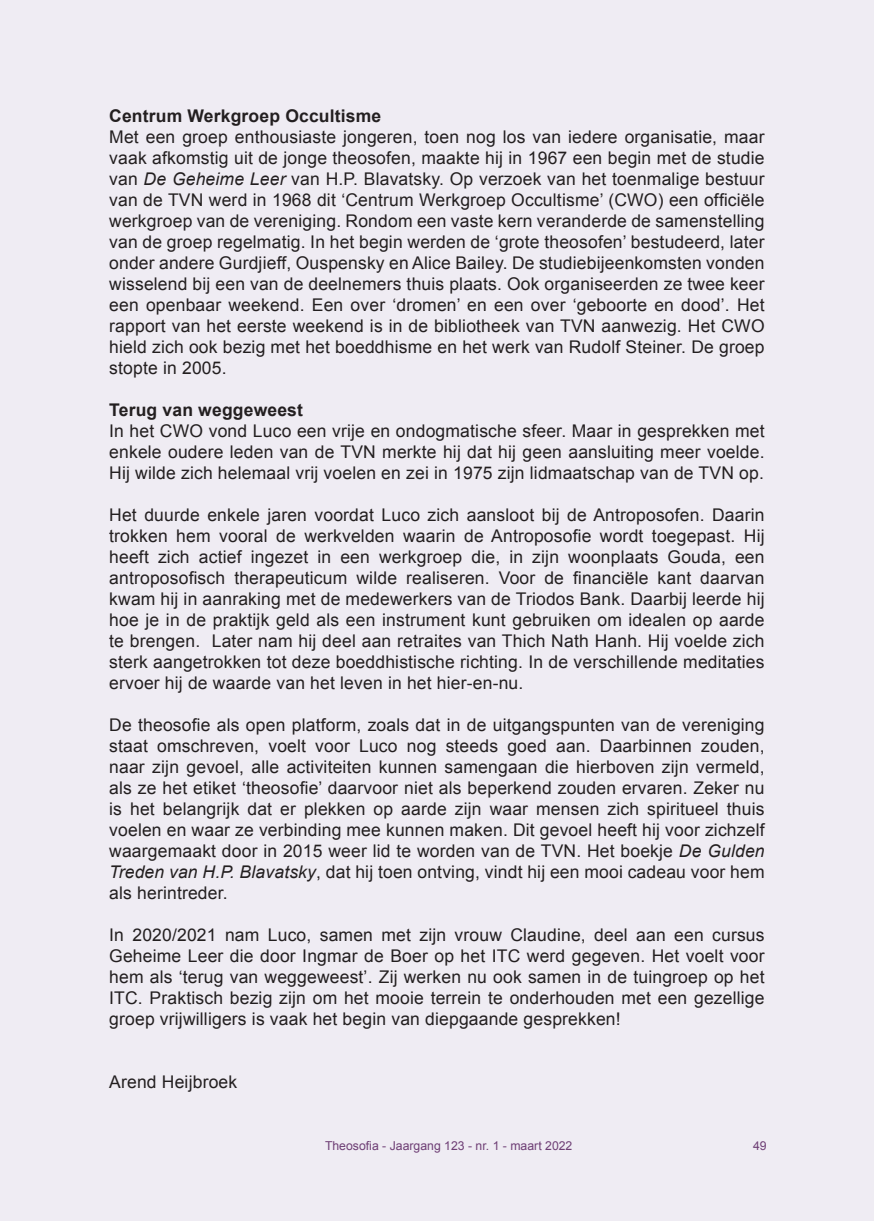
<style>
.page{position:relative;width:874px;height:1221px;background:#fff}
.page>*{position:absolute;margin:0;border:0;box-sizing:border-box;transform-origin:0 0}
.t1{font:17.5px/21px "Arial";letter-spacing:.01em;color:#231f20;text-align:justify}
.t2{font:700 17.5px "Arial";letter-spacing:.01em;color:#231f20}
.t3{font:12.25px "Arial";color:#541956}
.s1{font-style:italic}
</style>
<div class="page">
<div style="left:0;top:0;width:873px;height:1220px;background:#efecf3"></div>
<p class="t2" style="left:109px;top:104px;width:273px">Centrum Werkgroep Occultisme</p>
<p class="t1" style="left:109px;top:126px;width:656px">Met een groep enthousiaste jongeren, toen nog los van iedere organisatie, maar vaak afkomstig uit de jonge theosofen, maakte hij in 1967 een begin met de studie van <span class="s1">De Geheime Leer</span> van H.P. Blavatsky. Op verzoek van het toenmalige bestuur van de TVN werd in 1968 dit ‘Centrum Werkgroep Occultisme’ (CWO) een officiële werkgroep van de vereniging. Rondom een vaste kern veranderde de samenstelling van de groep regelmatig. In het begin werden de ‘grote theosofen’ bestudeerd, later onder andere Gurdjieff, Ouspensky en Alice Bailey. De studiebijeenkomsten vonden wisselend bij een van de deelnemers thuis plaats. Ook organiseerden ze twee keer een openbaar weekend. Een over ‘dromen’ en een over ‘geboorte en dood’. Het rapport van het eerste weekend is in de bibliotheek van TVN aanwezig. Het CWO hield zich ook bezig met het boeddhisme en het werk van Rudolf Steiner. De groep stopte in 2005.</p>
<p class="t2" style="left:109px;top:398px;width:195px">Terug van weggeweest</p>
<p class="t1" style="left:109px;top:420px;width:656px">In het CWO vond Luco een vrije en ondogmatische sfeer. Maar in gesprekken met enkele oudere leden van de TVN merkte hij dat hij geen aansluiting meer voelde.<br>Hij wilde zich helemaal vrij voelen en zei in 1975 zijn lidmaatschap van de TVN op.</p>
<p class="t1" style="left:109px;top:504px;width:656px">Het duurde enkele jaren voordat Luco zich aansloot bij de Antroposofen. Daarin trokken hem vooral de werkvelden waarin de Antroposofie wordt toegepast. Hij heeft zich actief ingezet in een werkgroep die, in zijn woonplaats Gouda, een antroposofisch therapeuticum wilde realiseren. Voor de financiële kant daarvan kwam hij in aanraking met de medewerkers van de Triodos Bank. Daarbij leerde hij hoe je in de praktijk geld als een instrument kunt gebruiken om idealen op aarde te brengen. Later nam hij deel aan retraites van Thich Nath Hanh. Hij voelde zich sterk aangetrokken tot deze boeddhistische richting. In de verschillende meditaties ervoer hij de waarde van het leven in het hier-en-nu.</p>
<p class="t1" style="left:109px;top:714px;width:656px">De theosofie als open platform, zoals dat in de uitgangspunten van de vereniging staat omschreven, voelt voor Luco nog steeds goed aan. Daarbinnen zouden, naar zijn gevoel, alle activiteiten kunnen samengaan die hierboven zijn vermeld, als ze het etiket ‘theosofie’ daarvoor niet als beperkend zouden ervaren. Zeker nu is het belangrijk dat er plekken op aarde zijn waar mensen zich spiritueel thuis voelen en waar ze verbinding mee kunnen maken. Dit gevoel heeft hij voor zichzelf waargemaakt door in 2015 weer lid te worden van de TVN. Het boekje <span class="s1">De Gulden Treden van H.P. Blavatsky</span>, dat hij toen ontving, vindt hij een mooi cadeau voor hem als herintreder.</p>
<p class="t1" style="left:109px;top:924px;width:656px">In 2020/2021 nam Luco, samen met zijn vrouw Claudine, deel aan een cursus Geheime Leer die door Ingmar de Boer op het ITC werd gegeven. Het voelt voor hem als ‘terug van weggeweest’. Zij werken nu ook samen in de tuingroep op het ITC. Praktisch bezig zijn om het mooie terrein te onderhouden met een gezellige groep vrijwilligers is vaak het begin van diepgaande gesprekken!</p>
<p class="t1" style="left:109px;top:1071px;width:129px">Arend Heijbroek</p>
<p class="t3" style="left:325px;top:1137px;width:249px">Theosofia - Jaargang 123 - nr. 1 - maart 2022</p>
<p class="t3" style="left:752px;top:1137px;width:15px">49</p>
</div>
